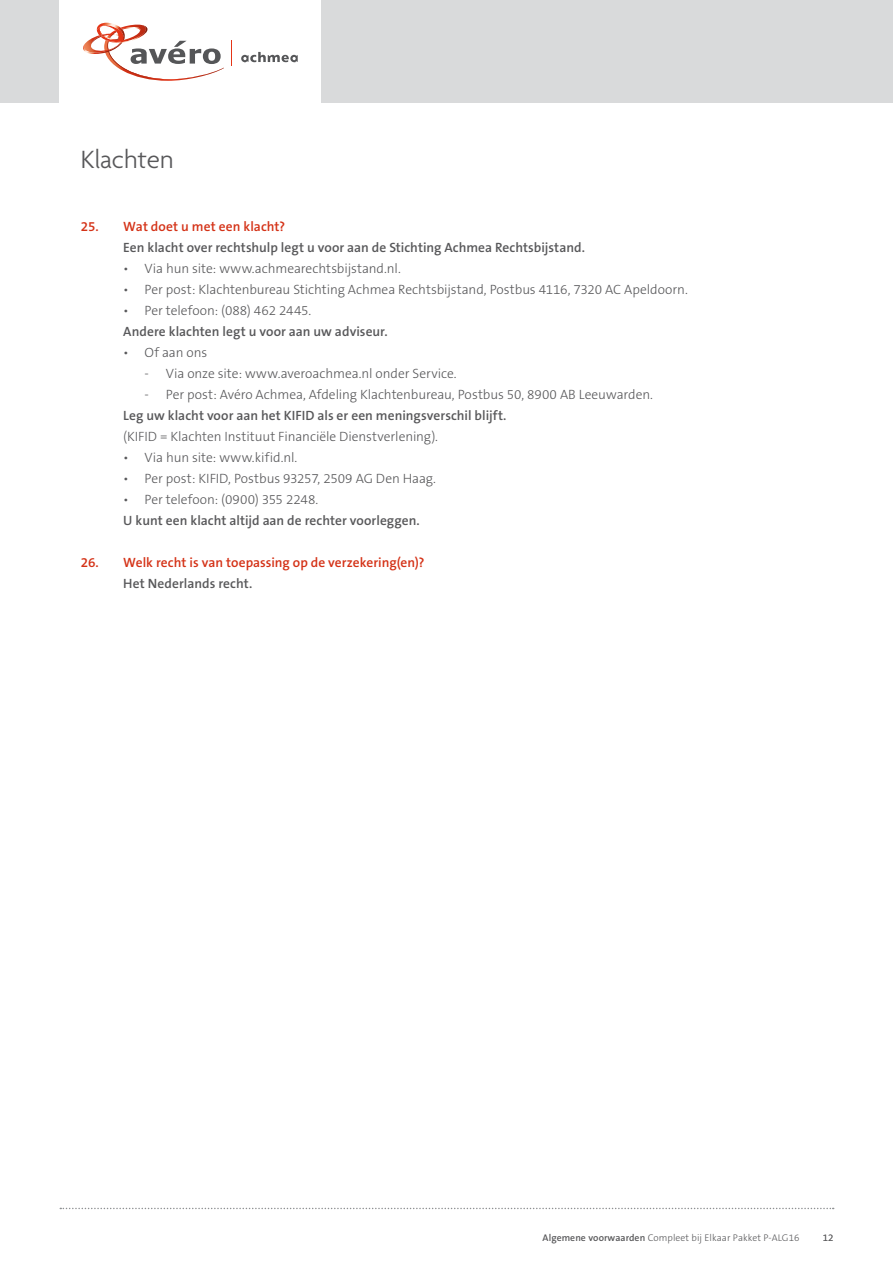
<style>
.page{position:relative;width:893px;height:1263px;background:#fff}
.page>*{position:absolute;margin:0;border:0;box-sizing:border-box;transform-origin:0 0}
.t1{font:300 27px "Agenda";color:#58585a}
.t2{font:300 13.5px "The Sans B3";letter-spacing:-.005em;color:#58585a}
.t3{font:600 13.5px "The Sans B6";letter-spacing:.005em;color:#58585a}
.t4{font:600 13.5px "The Sans B6";color:#d43217}
.t5{font:300 9.75px "The Sans B3";letter-spacing:.005em;color:#58585a}
.s1{font-family:"The Sans B6";font-weight:600}
</style>
<div class="page">
<div style="left:0;top:0;width:893px;height:103px;background:#d9dadb"></div>
<div style="left:60px;top:0;width:261px;height:103px;background:#fff"></div>
<svg style="left:241px;top:52px;width:57px;height:10px"></svg>
<svg style="left:83px;top:22px;width:141px;height:59px"></svg>
<svg style="left:231px;top:41px;width:1px;height:25px"></svg>
<svg style="left:60px;top:1208px;width:774px;height:1px"></svg>
<h1 class="t1" style="left:81px;top:145px;width:94px">Klachten</h1>
<p class="t4" style="left:81px;top:219px;width:206px">25. Wat doet u met een klacht?</p>
<p class="t3" style="left:123px;top:240px;width:463px">Een klacht over rechtshulp legt u voor aan de Stichting Achmea Rechtsbijstand.</p>
<p class="t2" style="left:123px;top:262px;width:279px">• Via hun site: www.achmearechtsbijstand.nl.</p>
<p class="t2" style="left:123px;top:283px;width:566px">• Per post: Klachtenbureau Stichting Achmea Rechtsbijstand, Postbus 4116, 7320 AC Apeldoorn.</p>
<p class="t2" style="left:123px;top:304px;width:189px">• Per telefoon: (088) 462 2445.</p>
<p class="t3" style="left:123px;top:324px;width:266px">Andere klachten legt u voor aan uw adviseur.</p>
<p class="t2" style="left:123px;top:346px;width:85px">• Of aan ons</p>
<p class="t2" style="left:145px;top:367px;width:314px">- Via onze site: www.averoachmea.nl onder Service.</p>
<p class="t2" style="left:145px;top:388px;width:510px">- Per post: Avéro Achmea, Afdeling Klachtenbureau, Postbus 50, 8900 AB Leeuwarden.</p>
<p class="t3" style="left:123px;top:408px;width:385px">Leg uw klacht voor aan het KIFID als er een meningsverschil blijft.</p>
<p class="t2" style="left:123px;top:430px;width:316px">(KIFID = Klachten Instituut Financiële Dienstverlening).</p>
<p class="t2" style="left:123px;top:451px;width:176px">• Via hun site: www.kifid.nl.</p>
<p class="t2" style="left:123px;top:472px;width:314px">• Per post: KIFID, Postbus 93257, 2509 AG Den Haag.</p>
<p class="t2" style="left:123px;top:493px;width:197px">• Per telefoon: (0900) 355 2248.</p>
<p class="t3" style="left:123px;top:513px;width:298px">U kunt een klacht altijd aan de rechter voorleggen.</p>
<p class="t4" style="left:81px;top:555px;width:345px">26. Welk recht is van toepassing op de verzekering(en)?</p>
<p class="t3" style="left:123px;top:576px;width:130px">Het Nederlands recht.</p>
<p class="t5" style="left:543px;top:1233px;width:258px"><span class="s1">Algemene voorwaarden</span> Compleet bij Elkaar Pakket P-ALG16</p>
<p class="t5" style="left:823px;top:1233px;width:12px">12</p>
</div>
